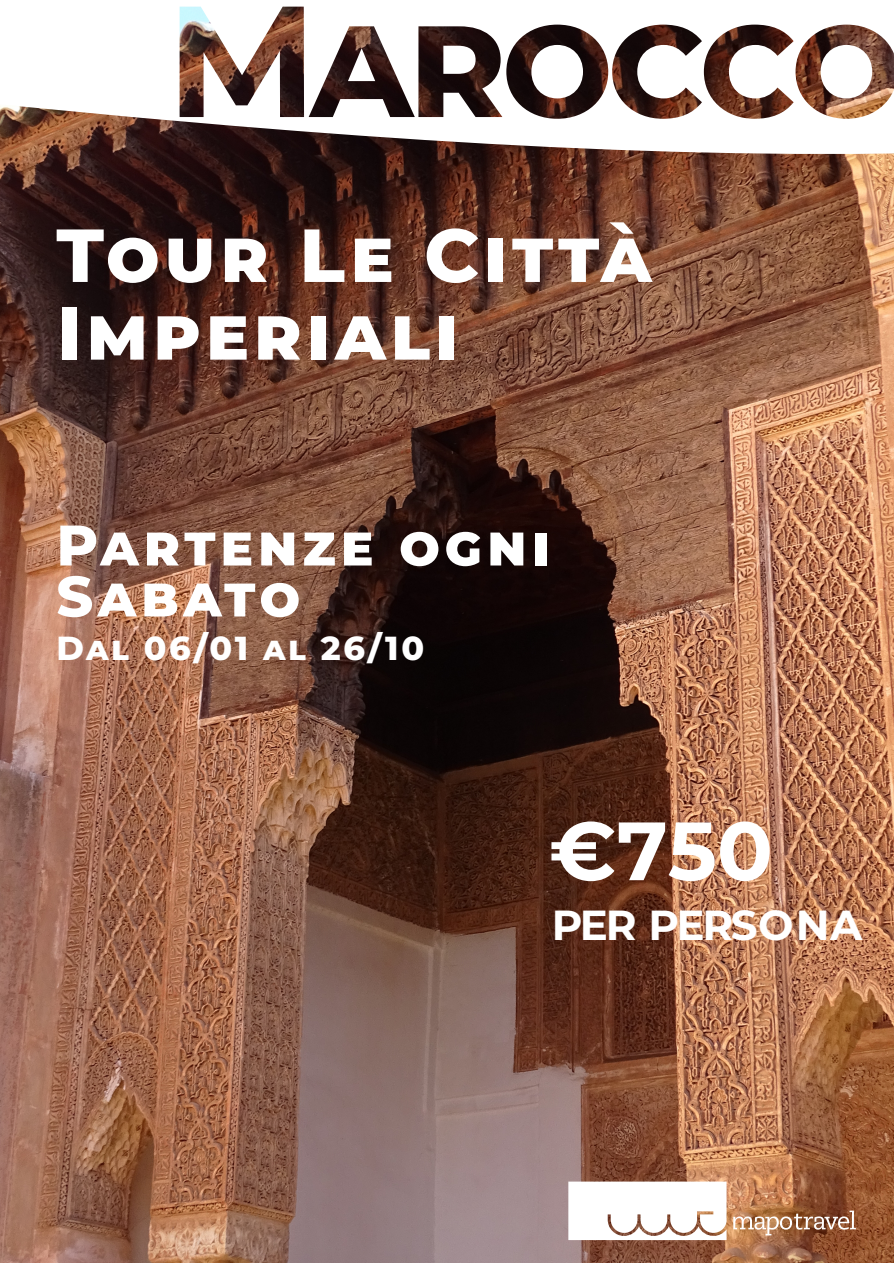
<style>
.page{position:relative;width:894px;height:1263px;background:#fff}
.page>*{position:absolute;margin:0;border:0;box-sizing:border-box;transform-origin:0 0}
.t1{font:700 82.5px "Montserrat";color:#fff}
.t2{font:800 75px/77.7px "Montserrat";letter-spacing:.055em;color:#fff}
.t3{font:800 57px/51px "Montserrat";letter-spacing:.08em;color:#fff}
.t4{font:700 42px "Montserrat";letter-spacing:-.06em;color:#fff}
.t5{font:800 33.3px "Montserrat";letter-spacing:.08em;color:#fff}
</style>
<div class="page">
<img style="left:0;top:6px;width:893px;height:1257px">
<svg style="left:568px;top:1182px;width:159px;height:58px"></svg>
<svg style="left:733px;top:1211px;width:123px;height:24px;background:#b08263"></svg>
<img style="left:180px;top:7px;width:713px;height:112px">
<p class="t2" style="left:56px;top:216px;width:597px">Tour Le Città<br>Imperiali</p>
<p class="t3" style="left:56px;top:520px;width:495px">Partenze ogni<br>Sabato</p>
<p class="t5" style="left:56px;top:628px;width:369px">Dal 06/01 al 26/10</p>
<p class="t1" style="left:549px;top:800px;width:225px">€750</p>
<p class="t4" style="left:552px;top:900px;width:312px">PER PERSONA</p>
</div>
